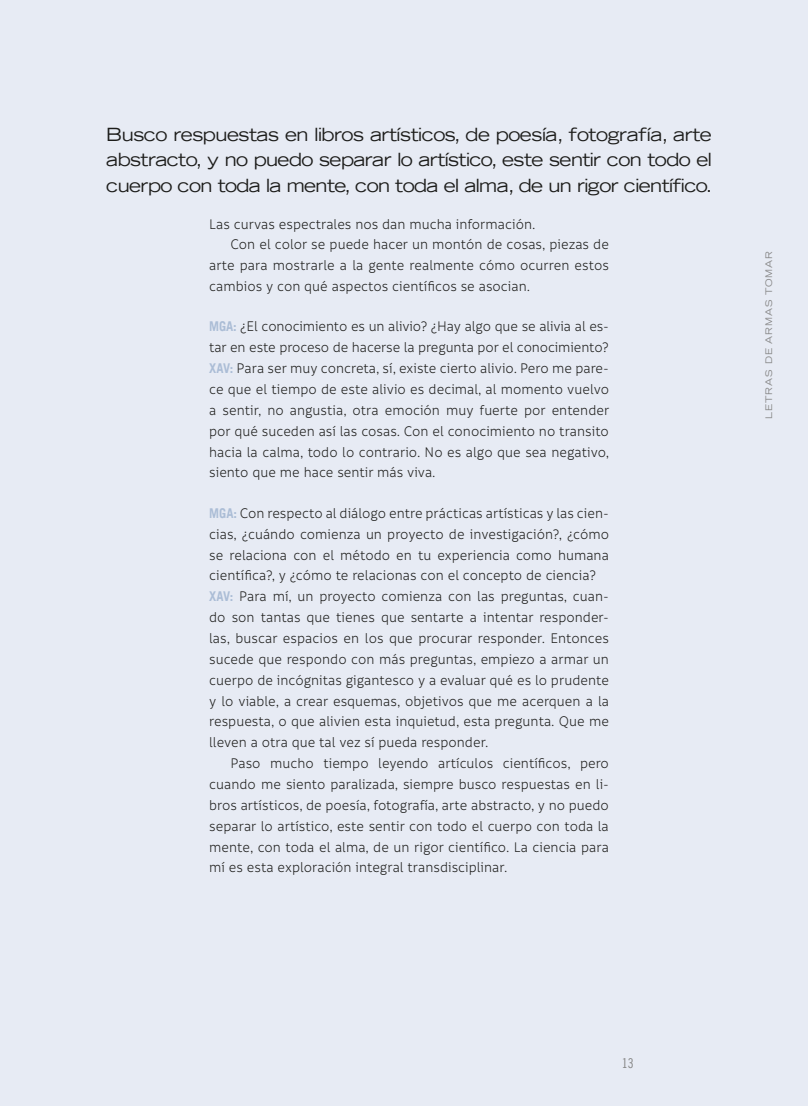
<style>
.page{position:relative;width:808px;height:1106px;background:#e7ebf4}
.page>*{position:absolute;margin:0;border:0;box-sizing:border-box;transform-origin:0 0}
.Balazos_1{font:expanded 18px/25.5px "Trade Gothic LT";letter-spacing:-.03em;color:#1d1d1b;text-align:justify}
.Cuerpo_de_texto_sin{font:15px/20.9px "Informative";letter-spacing:-.005em;color:#1d1d1b;text-align:justify;scale:.95 1}
.Cuerpo_de_texto_con{font:15px/20.9px "Informative";color:#1d1d1b;text-align:justify;scale:.95 1}
.t1{font:13.5px "Trade Gothic LT Cond Eighteen";color:#878787}
.t2{font:expanded 9px "Trade Gothic LT";letter-spacing:.1em;color:#878787}
.s1{font-family:"Trade Gothic LT";font-weight:700;font-size:13.5px;color:#abbdd6}
</style>
<div class="page">
<p class="Balazos_1" style="left:106px;top:121px;width:608px">Busco respuestas en libros artísticos, de poesía, fotografía, arte abstracto, y no puedo separar lo artístico, este sentir con todo el cuerpo con toda la mente, con toda el alma, de un rigor científico.</p>
<p class="Cuerpo_de_texto_con" style="left:209px;top:214px;width:345px">Las curvas espectrales nos dan mucha información.</p>
<p class="Cuerpo_de_texto_con" style="left:209px;top:234px;width:422px;text-indent:21px">Con el color se puede hacer un montón de cosas, piezas de arte para mostrarle a la gente realmente cómo ocurren estos cambios y con qué aspectos científicos se asocian.</p>
<p class="Cuerpo_de_texto_sin" style="left:209px;top:316px;width:422px"><span class="s1">MGA:</span> ¿El conocimiento es un alivio? ¿Hay algo que se alivia al es&shy;tar en este proceso de hacerse la pregunta por el conocimiento?</p>
<p class="Cuerpo_de_texto_sin" style="left:209px;top:358px;width:423px"><span class="s1">XAV:</span> Para ser muy concreta, sí, existe cierto alivio. Pero me pare&shy;ce que el tiempo de este alivio es decimal, al momento vuelvo a sentir, no angustia, otra emoción muy fuerte por entender por qué suceden así las cosas. Con el conocimiento no transito hacia la calma, todo lo contrario. No es algo que sea negativo, siento que me hace sentir más viva.</p>
<p class="Cuerpo_de_texto_sin" style="left:209px;top:503px;width:422px"><span class="s1">MGA:</span> Con respecto al diálogo entre prácticas artísticas y las cien&shy;cias, ¿cuándo comienza un proyecto de investigación?, ¿cómo se relaciona con el método en tu experiencia como humana científica?, y ¿cómo te relacionas con el concepto de ciencia?</p>
<p class="Cuerpo_de_texto_sin" style="left:209px;top:586px;width:422px"><span class="s1">XAV:</span> Para mí, un proyecto comienza con las preguntas, cuan&shy;do son tantas que tienes que sentarte a intentar responder&shy;las, buscar espacios en los que procurar responder. Entonces sucede que respondo con más preguntas, empiezo a armar un cuerpo de incógnitas gigantesco y a evaluar qué es lo prudente y lo viable, a crear esquemas, objetivos que me acerquen a la respuesta, o que alivien esta inquietud, esta pregunta. Que me lleven a otra que tal vez sí pueda responder.</p>
<p class="Cuerpo_de_texto_con" style="left:209px;top:753px;width:422px;text-indent:21px">Paso mucho tiempo leyendo artículos científicos, pero cuando me siento paralizada, siempre busco respuestas en li&shy;bros artísticos, de poesía, fotografía, arte abstracto, y no puedo separar lo artístico, este sentir con todo el cuerpo con toda la mente, con toda el alma, de un rigor científico. La ciencia para mí es esta exploración integral transdisciplinar.</p>
<p class="t2" style="left:763px;top:419px;width:169px;rotate:-90deg">LETRAS DE ARMAS TOMAR</p>
<p class="t1" style="left:622px;top:1055px;width:13px">13</p>
</div>
